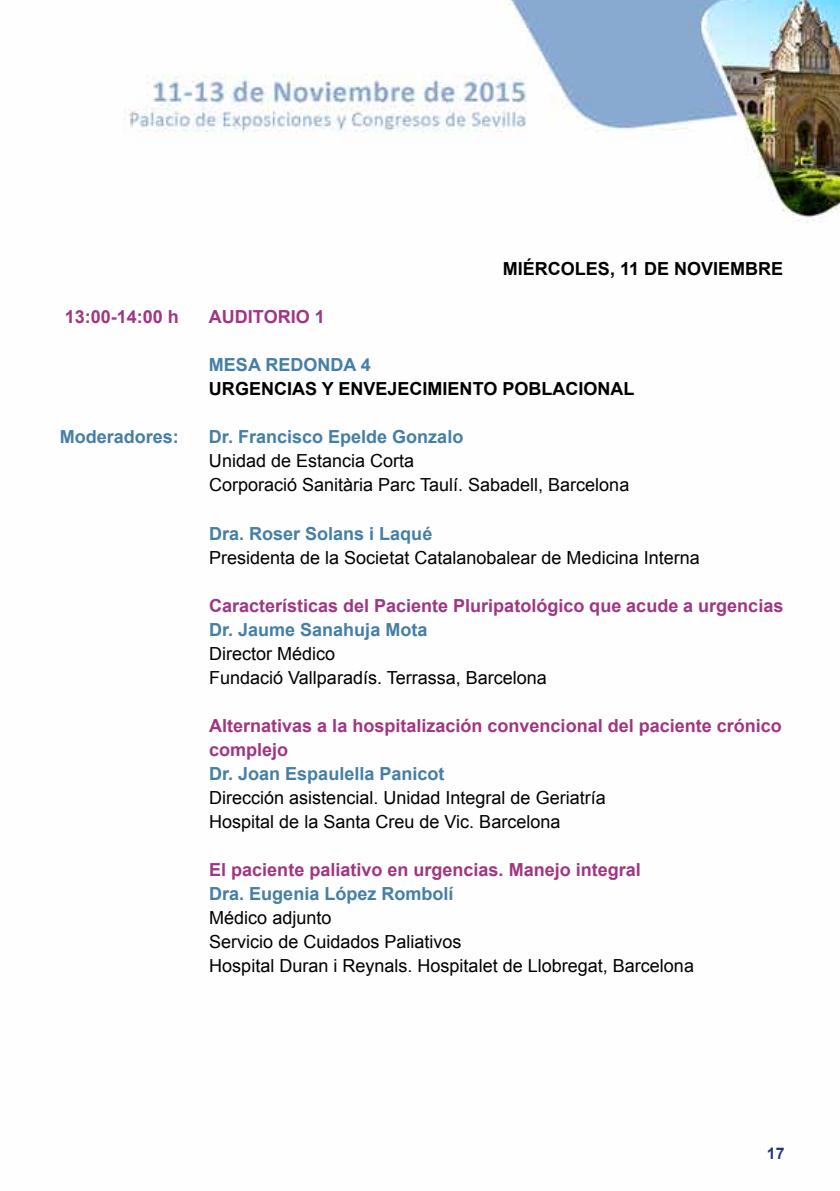
<style>
.page{position:relative;width:840px;height:1191px;background:#fff}
.page>*{position:absolute;margin:0;border:0;box-sizing:border-box;transform-origin:0 0}
.t1{font:18px/24px "Arial";color:#000}
.t2{font:700 18px/24px "Arial";color:#9f3683}
.t3{font:700 18px "Arial";color:#457ea6}
.t4{font:700 18px "Arial";color:#000}
.t5{font:700 16px "Arial";color:#283583}
</style>
<div class="page">
<img style="left:128px;top:0;width:711px;height:223px">
<p class="t4" style="left:502px;top:257px;width:282px">MIÉRCOLES, 11 DE NOVIEMBRE</p>
<p class="t2" style="left:65px;top:306px;width:116px">13:00-14:00 h</p>
<p class="t2" style="left:209px;top:306px;width:117px">AUDITORIO 1</p>
<p class="t3" style="left:209px;top:353px;width:163px">MESA REDONDA 4</p>
<p class="t4" style="left:209px;top:377px;width:427px">URGENCIAS Y ENVEJECIMIENTO POBLACIONAL</p>
<p class="t3" style="left:60px;top:425px;width:121px">Moderadores:</p>
<p class="t3" style="left:209px;top:425px;width:256px">Dr. Francisco Epelde Gonzalo</p>
<p class="t1" style="left:209px;top:449px;width:421px">Unidad de Estancia Corta<br>Corporació Sanitària Parc Taulí. Sabadell, Barcelona</p>
<p class="t3" style="left:209px;top:521px;width:225px">Dra. Roser Solans i Laqué</p>
<p class="t1" style="left:209px;top:545px;width:492px">Presidenta de la Societat Catalanobalear de Medicina Interna</p>
<p class="t2" style="left:209px;top:594px;width:575px">Características del Paciente Pluripatológico que acude a urgencias</p>
<p class="t3" style="left:209px;top:617px;width:220px">Dr. Jaume Sanahuja Mota</p>
<p class="t1" style="left:209px;top:641px;width:339px">Director Médico<br>Fundació Vallparadís. Terrassa, Barcelona</p>
<p class="t2" style="left:209px;top:714px;width:574px">Alternativas a la hospitalización convencional del paciente crónico complejo</p>
<p class="t3" style="left:209px;top:761px;width:237px">Dr. Joan Espaulella Panicot</p>
<p class="t1" style="left:209px;top:785px;width:398px">Dirección asistencial. Unidad Integral de Geriatría<br>Hospital de la Santa Creu de Vic. Barcelona</p>
<p class="t2" style="left:209px;top:858px;width:433px">El paciente paliativo en urgencias. Manejo integral</p>
<p class="t3" style="left:209px;top:881px;width:246px">Dra. Eugenia López Rombolí</p>
<p class="t1" style="left:209px;top:905px;width:486px">Médico adjunto<br>Servicio de Cuidados Paliativos<br>Hospital Duran i Reynals. Hospitalet de Llobregat, Barcelona</p>
<p class="t5" style="left:766px;top:1143px;width:19px">17</p>
</div>
